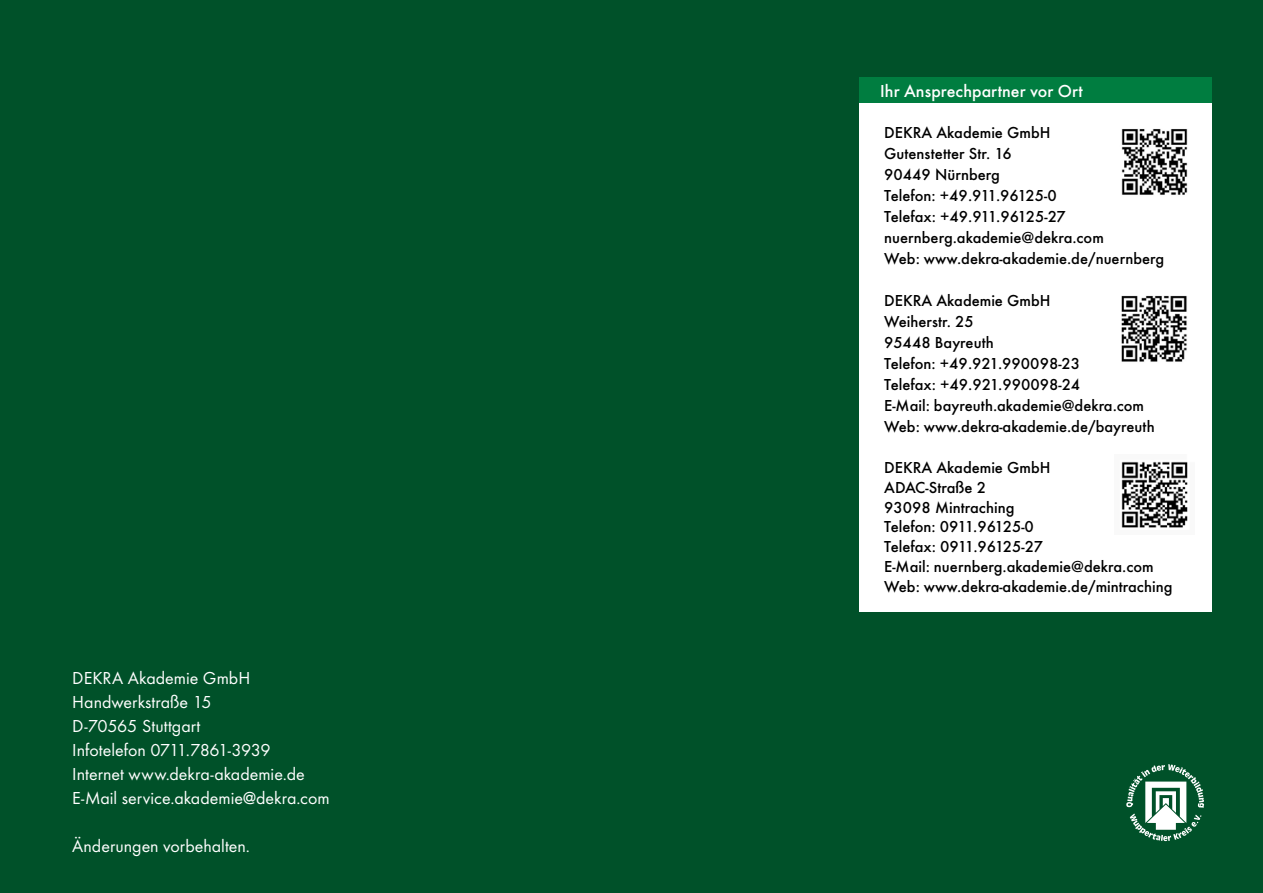
<style>
.page{position:relative;width:1263px;height:893px;background:#005129}
.page>*{position:absolute;margin:0;border:0;box-sizing:border-box;transform-origin:0 0}
.t1{font:18px/24px "Futura TOT Boo";color:#fff}
.t2{font:500 18px "Futura TOT";color:#fff}
.t3{font:500 16.5px/21px "Futura TOT";color:#000}
</style>
<div class="page">
<div style="left:859px;top:103px;width:353px;height:509px;background:#fff"></div>
<div style="left:859px;top:78px;width:353px;height:25px;background:#007d40"></div>
<svg style="left:1126px;top:764px;width:78px;height:77px"></svg>
<img style="left:1121px;top:129px;width:67px;height:66px">
<img style="left:1121px;top:295px;width:66px;height:67px">
<img style="left:1121px;top:461px;width:67px;height:67px">
<p class="t1" style="left:72px;top:666px;width:259px">DEKRA Akademie GmbH<br>Handwerkstraße 15<br>D-70565 Stuttgart<br>Infotelefon 0711.7861-3939<br>Internet www.dekra-akademie.de<br>E-Mail service.akademie@dekra.com</p>
<p class="t1" style="left:72px;top:834px;width:179px">Änderungen vorbehalten.</p>
<p class="t2" style="left:880px;top:81px;width:204px">Ihr Ansprechpartner vor Ort</p>
<p class="t3" style="left:884px;top:122px;width:282px">DEKRA Akademie GmbH<br>Gutenstetter Str. 16<br>90449 Nürnberg<br>Telefon: +49.911.96125-0<br>Telefax: +49.911.96125-27 nuernberg.akademie@dekra.com<br>Web: www.dekra-akademie.de/nuernberg</p>
<p class="t3" style="left:884px;top:290px;width:272px">DEKRA Akademie GmbH<br>Weiherstr. 25<br>95448 Bayreuth<br>Telefon: +49.921.990098-23<br>Telefax: +49.921.990098-24<br>E-Mail: bayreuth.akademie@dekra.com<br>Web: www.dekra-akademie.de/bayreuth</p>
<p class="t3" style="left:884px;top:457px;width:290px;line-height:19.8px">DEKRA Akademie GmbH<br>ADAC-Straße 2<br>93098 Mintraching<br>Telefon: 0911.96125-0<br>Telefax: 0911.96125-27<br>E-Mail: nuernberg.akademie@dekra.com<br>Web: www.dekra-akademie.de/mintraching</p>
</div>
